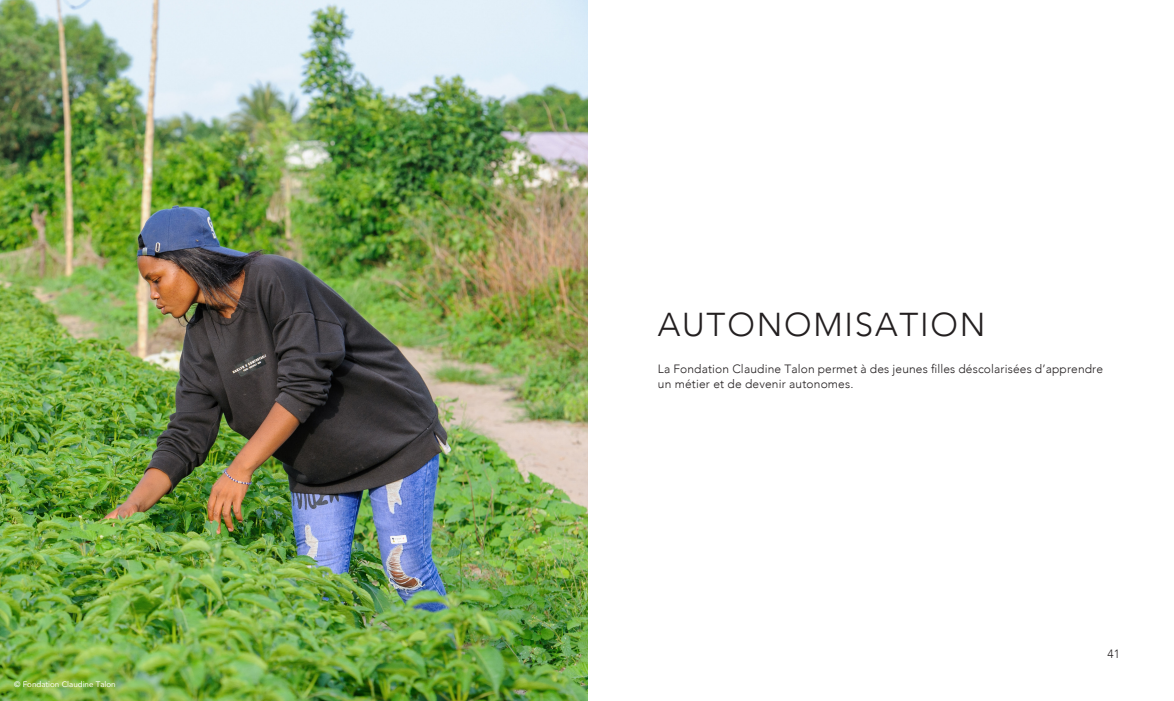
<style>
.page{position:relative;width:1174px;height:701px;background:#fff}
.page>*{position:absolute;margin:0;border:0;box-sizing:border-box;transform-origin:0 0}
.grand_titre{font:300 33px "Avenir";letter-spacing:.055em;color:#231f20}
.t1{font:300 12px/15.8px "Avenir";letter-spacing:.01em;color:#231f20}
.t2{font:8px "Avenir";color:#fff}
</style>
<div class="page">
<img style="left:0;top:0;width:587px;height:700px">
<p class="t2" style="left:14px;top:677px;width:103px">© Fondation Claudine Talon</p>
<p class="grand_titre" style="left:658px;top:305px;width:329px">AUTONOMISATION</p>
<p class="t1" style="left:658px;top:360px;width:447px">La Fondation Claudine Talon permet à des jeunes filles déscolarisées d’apprendre un métier et de devenir autonomes.</p>
<p class="t1" style="left:1107px;top:646px;width:14px">41</p>
</div>
